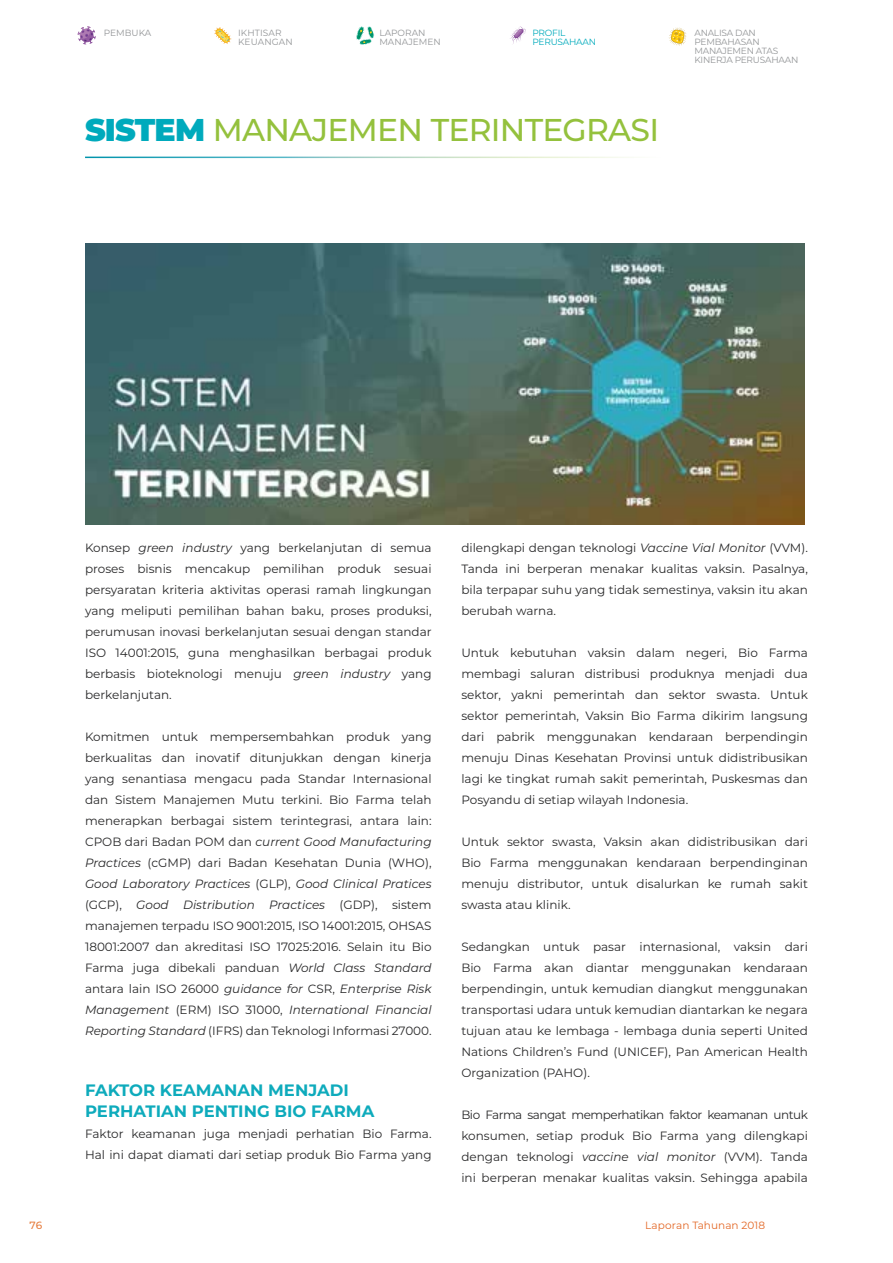
<style>
.page{position:relative;width:893px;height:1263px;background:#fff}
.page>*{position:absolute;margin:0;border:0;box-sizing:border-box;transform-origin:0 0}
.t1{font:500 31.5px "Montserrat";letter-spacing:-.025em;color:#94c13d}
.t2{font:700 16.5px/21px "Montserrat";color:#0eabbc}
.t3{font:12px/21px "Montserrat";color:#282829;text-align:justify}
.t4{font:italic 12px "Montserrat";color:#282829}
.t5{font:10.5px "Montserrat";letter-spacing:.005em;color:#e36725}
.t6{font:500 10.5px "Montserrat";color:#e67c3d}
.t7{font:9px/9px "Montserrat";letter-spacing:-.025em;color:#939597}
.t8{font:9px/9px "Montserrat";letter-spacing:.01em;color:#939597}
.t9{font:9px/9px "Montserrat";letter-spacing:-.025em;color:#00aabc}
.t10{font:9px "Montserrat";color:#939597}
.s1{font-weight:900;color:#00aabc}
.s2{font-style:italic}
.s3{font-style:normal}
</style>
<div class="page">
<svg style="left:78px;top:26px;width:18px;height:19px"></svg>
<svg style="left:214px;top:27px;width:17px;height:17px"></svg>
<svg style="left:356px;top:26px;width:18px;height:19px"></svg>
<svg style="left:510px;top:27px;width:16px;height:17px"></svg>
<svg style="left:669px;top:28px;width:17px;height:18px"></svg>
<img style="left:85px;top:244px;width:719px;height:281px">
<p class="t10" style="left:104px;top:27px;width:49px">PEMBUKA</p>
<p class="t7" style="left:379px;top:28px;width:33px">Laporan<br>Mana</p>
<p class="t8" style="left:238px;top:28px;width:56px">IKHTISAR<br>KEUANGAN</p>
<p class="t7" style="left:408px;top:37px;width:12px">jemen</p>
<p class="t9" style="left:532px;top:28px;width:65px">Profil<br>PERUSAHAAN</p>
<p class="t7" style="left:694px;top:28px;width:105px">ANALISA DAN<br>PEMBAHASAN<br>MANAJEMEN ATAS<br>KINERJA PERUSAHAAN</p>
<h1 class="t1" style="left:85px;top:108px;width:576px"><span class="s1">SISTEM</span> MANAJE ME N TE RINTEG RASI</h1>
<p class="t3" style="left:85px;top:536px;width:348px">Konsep <span class="s2">green industry</span> yang berkelanjutan di semua proses bisnis mencakup pemilihan produk sesuai persyaratan kriteria aktivitas operasi ramah lingkungan yang meliputi pemilihan bahan baku, proses produksi, perumusan inovasi berkelanjutan sesuai dengan standar ISO</p>
<p class="t3" style="left:85px;top:641px;width:348px;text-indent:30px">14001:2015, guna menghasilkan berbagai produk berbasis bioteknologi menuju <span class="s2">green industry</span> yang berkelanjutan.</p>
<p class="t3" style="left:85px;top:725px;width:348px">Komitmen untuk mempersembahkan produk yang berkualitas dan inovatif ditunjukkan dengan kinerja yang senantiasa mengacu pada Standar Internasional dan Sistem Manajemen M utu terkini. Bio Farma telah menerapkan berbagai sistem terintegrasi, antara lain:<br>CPOB dari Badan POM</p>
<p class="t3" style="left:85px;top:830px;width:348px;text-indent:144px">dan <span class="s2">current Good Manufacturing Practices</span> (cGM P) dari Badan Kesehatan D unia (WHO), <span class="s2">Good Laboratory Practices</span> (GLP), <span class="s2">Good Clinical Pratices </span>(GCP), <span class="s2">Good Distribution Practices</span> (GD P), sistem manajemen terpadu ISO 9001:2015, ISO 14001:2015, OHSAS 18001:2007 dan akreditasi ISO</p>
<p class="t3" style="left:85px;top:935px;width:348px;text-indent:192px">17025:2016. Selain itu Bio Farma juga dibekali panduan <span class="s2">World Class Standard </span>antara lain ISO 26000 <span class="s2">guidance for</span> CSR</p>
<p class="t4" style="left:332px;top:980px;width:101px"><span class="s3">,</span> Enterprise Risk</p>
<p class="t4" style="left:85px;top:1001px;width:105px">Management <span class="s3">(ERM</span></p>
<p class="t3" style="left:208px;top:998px;width:23px">) ISO</p>
<p class="t4" style="left:245px;top:1001px;width:188px"><span class="s3">31000,</span> International Financial</p>
<p class="t4" style="left:85px;top:1022px;width:140px">Reporting Standard <span class="s3">(IFRS</span></p>
<p class="t3" style="left:239px;top:1019px;width:194px">) dan Teknologi Informasi 27000.</p>
<h2 class="t2" style="left:85px;top:1079px;width:291px">FAKTOR KEAMANAN M ENJADI<br>PERHATIAN PENTING BIO FARMA</h2>
<p class="t3" style="left:85px;top:1123px;width:348px">Faktor keamanan juga menjadi perhatian Bio Farma.<br>Hal ini dapat diamati dari setiap produk Bio Farma yang</p>
<p class="t3" style="left:461px;top:536px;width:348px">dilengkapi dengan teknologi <span class="s2">Vaccine Vial Monitor</span> (VVM).<br>Tanda ini berperan menakar kualitas vaksin. Pasalnya, bila terpapar suhu yang tidak semestinya, vaksin itu akan berubah warna.</p>
<p class="t3" style="left:461px;top:641px;width:348px">Untuk kebutuhan vaksin dalam negeri, Bio Farma membagi saluran distribusi produknya menjadi dua sektor, yakni pemerintah dan sektor swasta. Untuk sektor pemerintah, Vaksin Bio Farma dikirim langsung dari pabrik menggunakan kendaraan berpendingin menuju Dinas Kesehatan Provinsi untuk didistribusikan lagi ke tingkat rumah sakit pemerintah, Puskesmas dan Posyandu di setiap wilayah Indonesia.</p>
<p class="t3" style="left:461px;top:830px;width:348px">Untuk sektor swasta, Vaksin akan didistribusikan dari Bio Farma menggunakan kendaraan berpendinginan menuju distributor, untuk disalurkan ke rumah sakit swasta atau klinik.</p>
<p class="t3" style="left:461px;top:935px;width:348px">Sedangkan untuk pasar internasional, vaksin dari Bio Farma akan diantar menggunakan kendaraan berpendingin, untuk kemudian diangkut menggunakan transportasi udara untuk kemudian diantarkan ke negara tujuan atau ke lembaga - lembaga dunia seperti United Nations Children’s Fund (UNICEF</p>
<p class="t3" style="left:665px;top:1040px;width:145px">), Pan American Health</p>
<p class="t3" style="left:461px;top:1061px;width:130px">Organization (PAHO).</p>
<p class="t3" style="left:461px;top:1103px;width:348px">Bio Farma sangat memperhatikan faktor keamanan untuk konsumen, setiap produk Bio Farma yang dilengkapi dengan teknologi <span class="s2">vaccine vial monitor</span> (VVM ). Tanda ini berperan menakar kualitas vaksin. Sehingga apabila</p>
<p class="t6" style="left:30px;top:1217px;width:14px">76</p>
<p class="t5" style="left:645px;top:1217px;width:122px">Laporan Tahunan 2018</p>
</div>
